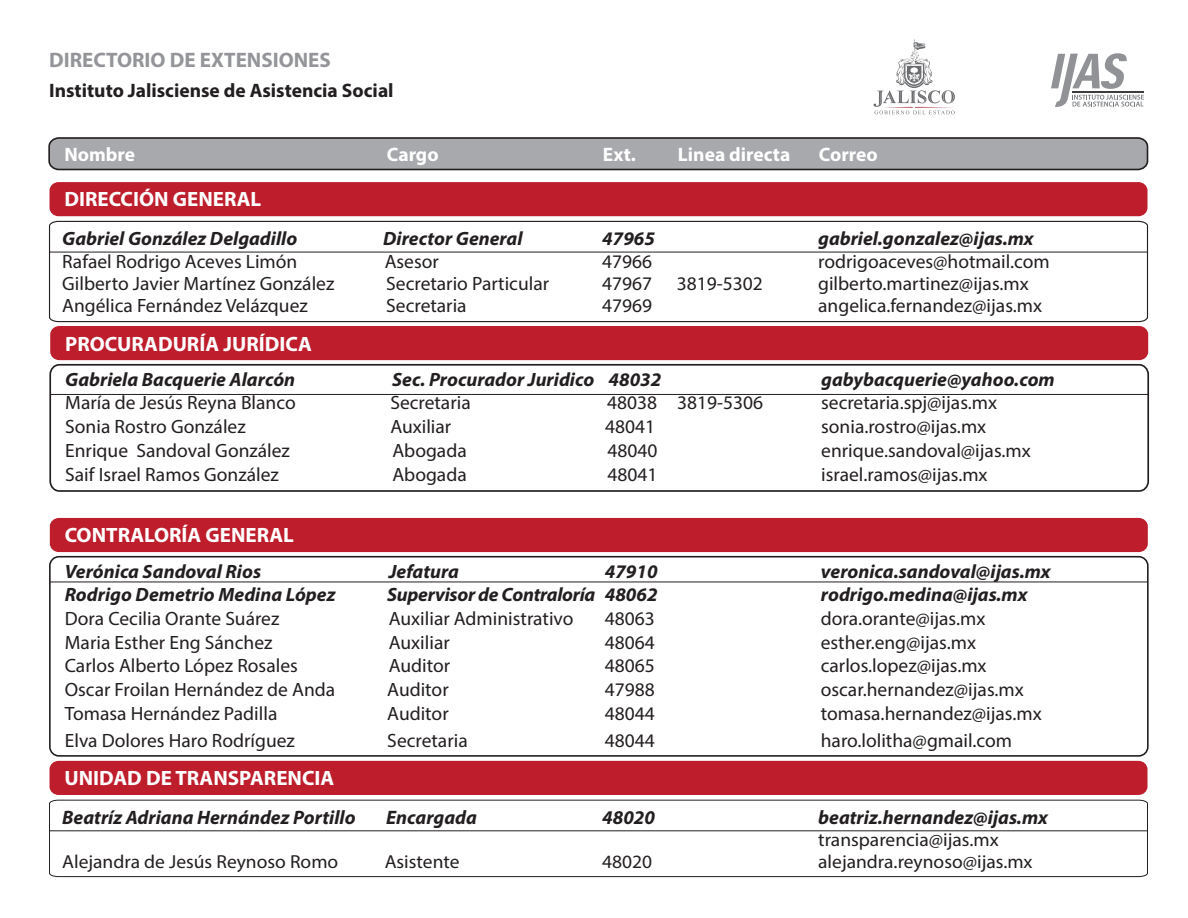
<style>
.page{position:relative;width:1188px;height:918px;background:#fff}
.page>*{position:absolute;margin:0;border:0;box-sizing:border-box;transform-origin:0 0}
.t1{font:700 21px "Myriad Pro";color:#939598}
.t2{font:700 20.85px "Myriad Pro";color:#fff}
.t3{font:italic 700 19.5px "Myriad Pro";color:#231f20}
.t4{font:700 19.5px "Myriad Pro";color:#231f20}
.t5{font:700 19.5px "Myriad Pro";color:#fff}
.t6{font:19.35px "Myriad Pro";color:#231f20}
.t7{font:italic 700 19.35px "Myriad Pro";color:#231f20}
.t8{font:18.9px "Myriad Pro";color:#231f20}
.s1{font-size:18.9px}
</style>
<div class="page">
<hr style="left:50px;top:582px;width:1098px;height:1px;background:#231f20">
<svg style="left:48px;top:137px;width:1101px;height:34px;background:#9d9ea1"></svg>
<div style="left:50px;top:518px;width:1098px;height:34px;background:#be1d2c;border-radius:9px"></div>
<div style="left:49px;top:556px;width:1100px;height:201px;border:2px solid #231f20;border-radius:9px"></div>
<div style="left:50px;top:182px;width:1098px;height:34px;background:#be1d2c;border-radius:9px"></div>
<svg style="left:48px;top:220px;width:1101px;height:103px"></svg>
<div style="left:50px;top:761px;width:1098px;height:34px;background:#be1d2c;border-radius:9px"></div>
<svg style="left:49px;top:799px;width:1099px;height:79px"></svg>
<hr style="left:50px;top:394px;width:1098px;height:1px;background:#231f20">
<div style="left:50px;top:326px;width:1098px;height:34px;background:#be1d2c;border-radius:9px"></div>
<div style="left:49px;top:364px;width:1100px;height:128px;border:2px solid #231f20;border-radius:9px"></div>
<svg style="left:1051px;top:53px;width:93px;height:54px"></svg>
<hr style="left:1072px;top:91px;width:72px;height:2px;background:#3d3d3e">
<svg style="left:873px;top:39px;width:82px;height:75px"></svg>
<p class="t1" style="left:49px;top:46px;width:283px">DIRECTORIO DE EXTENSIONES</p>
<p class="t4" style="left:49px;top:78px;width:346px">Instituto Jalisciense de Asistencia Social</p>
<p class="t5" style="left:64px;top:142px;width:72px">Nombre</p>
<p class="t5" style="left:387px;top:142px;width:53px">Cargo</p>
<p class="t5" style="left:603px;top:142px;width:34px">Ext.</p>
<p class="t5" style="left:678px;top:142px;width:114px">Linea directa</p>
<p class="t5" style="left:819px;top:142px;width:60px">Correo</p>
<p class="t2" style="left:64px;top:185px;width:198px">DIRECCIÓN GENERAL</p>
<p class="t7" style="left:62px;top:226px;width:236px">Gabriel González Delgadillo</p>
<p class="t7" style="left:383px;top:226px;width:141px">Director General</p>
<p class="t7" style="left:602px;top:226px;width:54px">47965</p>
<p class="t7" style="left:818px;top:226px;width:217px">gabriel.gonzalez@ijas.mx</p>
<p class="t6" style="left:62px;top:249px;width:237px">Rafael Rodrigo Aceves Limón</p>
<p class="t6" style="left:385px;top:249px;width:56px">Asesor</p>
<p class="t6" style="left:602px;top:249px;width:52px">47966</p>
<p class="t6" style="left:818px;top:249px;width:233px">rodrigoaceves@hotmail.com</p>
<p class="t6" style="left:62px;top:271px;width:274px">Gilberto Javier Martínez González</p>
<p class="t6" style="left:386px;top:271px;width:164px">Secretario Particular</p>
<p class="t6" style="left:602px;top:271px;width:52px">47967</p>
<p class="t6" style="left:677px;top:271px;width:88px">3819-5302</p>
<p class="t6" style="left:818px;top:271px;width:212px">gilberto.martinez<span class="s1">@ijas.mx</span></p>
<p class="t6" style="left:62px;top:294px;width:247px">Angélica Fernández Velázquez</p>
<p class="t6" style="left:386px;top:294px;width:82px">Secretaria</p>
<p class="t6" style="left:602px;top:294px;width:52px">47969</p>
<p class="t6" style="left:818px;top:294px;width:225px">angelica.fernandez@ijas.mx</p>
<p class="t2" style="left:65px;top:331px;width:248px">PROCURADURÍA JURÍDICA</p>
<p class="t7" style="left:65px;top:366px;width:232px">Gabriela Bacquerie Alarcón</p>
<p class="t7" style="left:392px;top:366px;width:271px">Sec. Procurador Juridico 48032</p>
<p class="t7" style="left:821px;top:366px;width:235px">gabybacquerie@yahoo.com</p>
<p class="t6" style="left:65px;top:391px;width:232px">María de Jesús Reyna Blanco</p>
<p class="t6" style="left:390px;top:391px;width:82px">Secretaria</p>
<p class="t6" style="left:607px;top:391px;width:158px">48038 3819-5306</p>
<p class="t6" style="left:821px;top:391px;width:177px">secretaria.spj@ijas.mx</p>
<p class="t6" style="left:65px;top:415px;width:182px">Sonia Rostro González</p>
<p class="t6" style="left:390px;top:415px;width:62px">Auxiliar</p>
<p class="t6" style="left:605px;top:415px;width:52px">48041</p>
<p class="t6" style="left:821px;top:415px;width:167px">sonia.rostro@ijas.mx</p>
<p class="t6" style="left:65px;top:438px;width:226px">Enrique Sandoval González</p>
<p class="t6" style="left:392px;top:438px;width:76px">Abogada</p>
<p class="t6" style="left:607px;top:438px;width:52px">48040</p>
<p class="t6" style="left:821px;top:438px;width:211px">enrique.sandoval<span class="s1">@ijas.mx</span></p>
<p class="t6" style="left:65px;top:462px;width:215px">Saif Israel Ramos González</p>
<p class="t6" style="left:392px;top:462px;width:76px">Abogada</p>
<p class="t6" style="left:607px;top:462px;width:52px">48041</p>
<p class="t6" style="left:821px;top:462px;width:168px">israel.ramos<span class="s1">@ijas.mx</span></p>
<p class="t2" style="left:65px;top:521px;width:231px">CONTRALORÍA GENERAL</p>
<p class="t7" style="left:65px;top:558px;width:198px">Verónica Sandoval Rios</p>
<p class="t7" style="left:389px;top:558px;width:72px">Jefatura</p>
<p class="t7" style="left:605px;top:558px;width:54px">47910</p>
<p class="t7" style="left:821px;top:558px;width:231px">veronica.sandoval@ijas.mx</p>
<p class="t7" style="left:65px;top:582px;width:272px">Rodrigo Demetrio Medina López</p>
<p class="t7" style="left:387px;top:582px;width:272px">Supervisor de Contraloría 48062</p>
<p class="t7" style="left:821px;top:582px;width:208px">rodrigo.medina@ijas.mx</p>
<p class="t6" style="left:65px;top:607px;width:216px">Dora Cecilia Orante Suárez</p>
<p class="t6" style="left:389px;top:607px;width:186px">Auxiliar Administrativo</p>
<p class="t6" style="left:605px;top:607px;width:52px">48063</p>
<p class="t6" style="left:821px;top:607px;width:166px">dora.orante@ijas.mx</p>
<p class="t6" style="left:65px;top:630px;width:209px">Maria Esther Eng Sánchez</p>
<p class="t6" style="left:389px;top:630px;width:62px">Auxiliar</p>
<p class="t6" style="left:605px;top:630px;width:52px">48064</p>
<p class="t6" style="left:821px;top:630px;width:157px">esther.eng@ijas.mx</p>
<p class="t6" style="left:65px;top:654px;width:235px">Carlos Alberto López Rosales</p>
<p class="t6" style="left:389px;top:654px;width:63px">Auditor</p>
<p class="t6" style="left:605px;top:654px;width:52px">48065</p>
<p class="t6" style="left:821px;top:654px;width:167px">carlos.lopez@ijas.mx</p>
<p class="t6" style="left:65px;top:678px;width:272px">Oscar Froilan Hernández de Anda</p>
<p class="t6" style="left:387px;top:678px;width:63px">Auditor</p>
<p class="t6" style="left:605px;top:678px;width:52px">47988</p>
<p class="t6" style="left:821px;top:678px;width:205px">oscar.hernandez@ijas.mx</p>
<p class="t6" style="left:65px;top:702px;width:214px">Tomasa Hernández Padilla</p>
<p class="t6" style="left:387px;top:702px;width:63px">Auditor</p>
<p class="t6" style="left:605px;top:702px;width:52px">48044</p>
<p class="t6" style="left:821px;top:702px;width:222px">tomasa.hernandez@ijas.mx</p>
<p class="t6" style="left:65px;top:728px;width:232px">Elva Dolores Haro Rodríguez</p>
<p class="t6" style="left:387px;top:728px;width:82px">Secretaria</p>
<p class="t6" style="left:605px;top:728px;width:52px">48044</p>
<p class="t6" style="left:821px;top:728px;width:193px">haro.lolitha@gmail.com</p>
<p class="t2" style="left:64px;top:764px;width:271px">UNIDAD DE TRANSPARENCIA</p>
<p class="t3" style="left:62px;top:805px;width:295px">Beatríz Adriana Hernández Portillo</p>
<p class="t3" style="left:386px;top:805px;width:92px">Encargada</p>
<p class="t3" style="left:602px;top:805px;width:54px">48020</p>
<p class="t3" style="left:818px;top:805px;width:231px">beatriz.hernandez@ijas.mx</p>
<p class="t8" style="left:818px;top:828px;width:182px">transparencia@ijas.mx</p>
<p class="t8" style="left:62px;top:850px;width:278px">Alejandra de Jesús Reynoso Romo</p>
<p class="t8" style="left:385px;top:850px;width:76px">Asistente</p>
<p class="t8" style="left:602px;top:850px;width:52px">48020</p>
<p class="t8" style="left:818px;top:850px;width:216px">alejandra.reynoso@ijas.mx</p>
</div>
